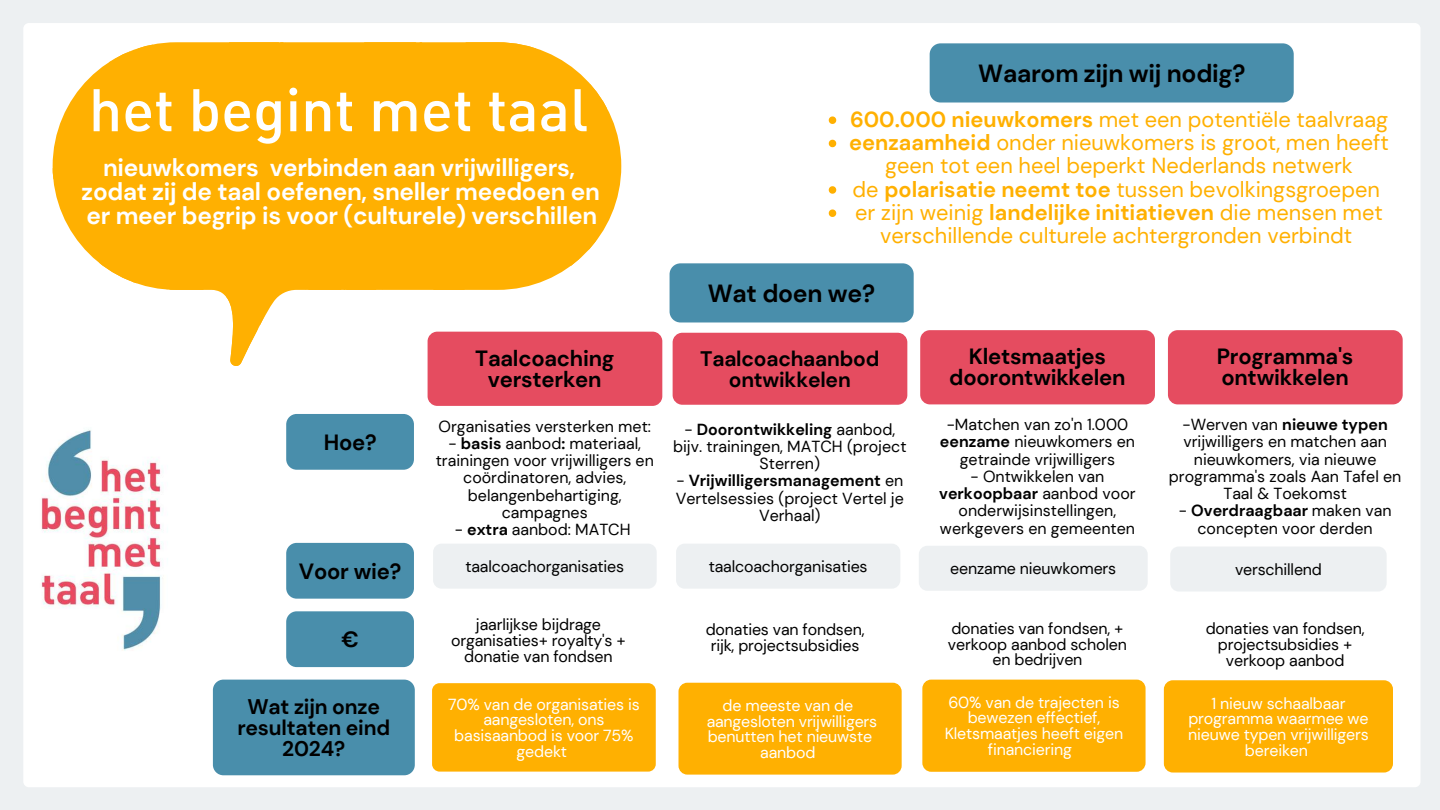
<style>
.page{position:relative;width:1440px;height:810px;background:#edf0f2}
.page>*{position:absolute;margin:0;border:0;box-sizing:border-box;transform-origin:0 0}
.t1{font:59.1px "DIN Medium Alternate";color:#fff}
.t2{font:700 24.8px "DM Sans";letter-spacing:-.01em;color:#000}
.t3{font:700 24.3px/24.3px "DM Sans";letter-spacing:-.01em;color:#fff;text-align:center}
.t4{font:700 22px/21px "DM Sans";letter-spacing:-.01em;color:#000;text-align:center}
.t5{font:21.8px/23.2px "DM Sans";color:#ffb001;text-align:center}
.t6{font:700 21.1px/20.9px "DM Sans";letter-spacing:-.01em;color:#000;text-align:center}
.t7{font:700 21px/21px "DM Sans";letter-spacing:-.01em;color:#000;text-align:center}
.t8{font:16px/17.2px "DM Sans";color:#000;text-align:center}
.t9{font:16px/15.8px "DM Sans";letter-spacing:-.01em;color:#fff;text-align:center}
.s1{font-weight:700}
</style>
<div class="page">
<div style="left:23px;top:23px;width:1398px;height:764px;background:#fff;border-radius:6px"></div>
<svg style="left:55px;top:110px;width:566px;height:259px"></svg>
<svg style="left:99px;top:191px;width:501px;height:175px;fill:#ffb001"></svg>
<svg style="left:256px;top:260px;width:6px;height:57px"></svg>
<svg style="left:53px;top:42px;width:555px;height:149px;background:#ffb512"></svg>
<svg style="left:396px;top:42px;width:28px;height:27px"></svg>
<img style="left:41px;top:429px;width:120px;height:222px">
<svg style="left:829px;top:116px;width:7px;height:8px"></svg>
<svg style="left:829px;top:140px;width:7px;height:7px"></svg>
<svg style="left:829px;top:186px;width:7px;height:8px"></svg>
<svg style="left:829px;top:209px;width:7px;height:8px"></svg>
<div style="left:1168px;top:330px;width:235px;height:74px;background:#e54c60;border-radius:10px"></div>
<div style="left:930px;top:43px;width:364px;height:60px;background:#498eab;border-radius:11px"></div>
<div style="left:670px;top:263px;width:244px;height:59px;background:#498eab;border-radius:11px"></div>
<div style="left:286px;top:414px;width:128px;height:56px;background:#498eab;border-radius:10px"></div>
<div style="left:920px;top:330px;width:235px;height:74px;background:#e54c60;border-radius:10px"></div>
<div style="left:673px;top:333px;width:234px;height:72px;background:#e54c60;border-radius:10px"></div>
<div style="left:428px;top:332px;width:234px;height:74px;background:#e54c60;border-radius:10px"></div>
<div style="left:286px;top:611px;width:128px;height:56px;background:#498eab;border-radius:10px"></div>
<div style="left:432px;top:683px;width:224px;height:89px;background:#ffb001;border-radius:8px"></div>
<div style="left:679px;top:683px;width:223px;height:92px;background:#ffb001;border-radius:9px"></div>
<div style="left:922px;top:680px;width:224px;height:92px;background:#ffb001;border-radius:9px"></div>
<div style="left:1164px;top:680px;width:229px;height:93px;background:#ffb001;border-radius:9px"></div>
<div style="left:213px;top:680px;width:202px;height:95px;background:#498eab;border-radius:10px"></div>
<div style="left:433px;top:544px;width:224px;height:45px;background:#edf0f2;border-radius:8px"></div>
<div style="left:676px;top:544px;width:224px;height:45px;background:#edf0f2;border-radius:8px"></div>
<div style="left:919px;top:546px;width:229px;height:45px;background:#edf0f2;border-radius:8px"></div>
<div style="left:1170px;top:547px;width:217px;height:45px;background:#edf0f2;border-radius:8px"></div>
<div style="left:286px;top:543px;width:128px;height:56px;background:#498eab;border-radius:10px"></div>
<h1 class="t1" style="left:89px;top:72px;width:501px">het begint met taal</h1>
<h3 class="t3" style="left:82px;top:155px;width:520px">nieuwkomers verbinden aan vrijwilligers, zodat zij de taal oefenen, sneller meedoen en er meer begrip is voor (culturele) verschillen</h3>
<h3 class="t4" style="left:324px;top:432px;width:54px">Hoe?</h3>
<h3 class="t4" style="left:475px;top:348px;width:141px">Taalcoaching versterken</h3>
<p class="t8" style="left:439px;top:418px;width:214px">Organisaties versterken met:</p>
<p class="t8" style="left:436px;top:435px;width:220px">- <span class="s1">basis</span> aanbod<span class="s1">:</span> materiaal, trainingen voor vrijwilligers en coördinatoren, advies, belangenbehartiging, campagnes</p>
<p class="t8" style="left:455px;top:521px;width:178px">- <span class="s1">extra</span> aanbod: MATCH</p>
<h2 class="t2" style="left:978px;top:57px;width:269px">Waarom zijn wij nodig?</h2>
<p class="t5" style="left:849px;top:108px;width:541px"><span class="s1">600.000 nieuwkomers</span> met een potentiële taalvraag <span class="s1">eenzaamheid</span> onder nieuwkomers is groot, men heeft geen tot een heel beperkt Nederlands netwerk<br>de <span class="s1">polarisatie neemt toe</span> tussen bevolkingsgroepen er zijn weinig <span class="s1">landelijke initiatieven</span> die mensen met verschillende culturele achtergronden verbindt</p>
<h2 class="t2" style="left:708px;top:277px;width:169px">Wat doen we?</h2>
<h3 class="t7" style="left:700px;top:348px;width:181px">Taalcoachaanbod ontwikkelen</h3>
<p class="t8" style="left:673px;top:421px;width:235px">- <span class="s1">Doorontwikkeling</span> aanbod, bijv. trainingen, MATCH (project<br>Sterren)</p>
<p class="t8" style="left:676px;top:472px;width:230px">- <span class="s1">Vrijwilligersmanagement</span> en<br>Vertelsessies (project Vertel je<br>Verhaal)</p>
<h3 class="t4" style="left:949px;top:346px;width:178px">Kletsmaatjes doorontwikkelen</h3>
<p class="t8" style="left:940px;top:416px;width:197px">-Matchen van zo'n 1.000 <span class="s1">eenzame</span> nieuwkomers en getrainde vrijwilligers</p>
<p class="t8" style="left:939px;top:468px;width:198px">- Ontwikkelen van <span class="s1">verkoopbaar</span> aanbod voor onderwijsinstellingen, werkgevers en gemeenten</p>
<h3 class="t4" style="left:1217px;top:346px;width:138px;text-align:left">Programma's ontwikkelen</h3>
<p class="t8" style="left:1169px;top:416px;width:234px">-Werven van <span class="s1">nieuwe typen </span>vrijwilligers en matchen aan nieuwkomers, via nieuwe programma's zoals Aan Tafel en<br>Taal &amp; Toekomst</p>
<p class="t8" style="left:1179px;top:502px;width:214px">- <span class="s1">Overdraagbaar</span> maken van concepten voor derden</p>
<h3 class="t4" style="left:299px;top:561px;width:104px">Voor wie?</h3>
<p class="t8" style="left:465px;top:558px;width:160px">taalcoachorganisaties</p>
<p class="t8" style="left:709px;top:558px;width:160px">taalcoachorganisaties</p>
<p class="t8" style="left:950px;top:560px;width:168px">eenzame nieuwkomers</p>
<p class="t8" style="left:1235px;top:561px;width:88px">verschillend</p>
<h3 class="t4" style="left:341px;top:629px;width:19px">€</h3>
<h3 class="t6" style="left:237px;top:696px;width:154px">Wat zijn onze resultaten eind<br>2024?</h3>
<p class="t8" style="left:451px;top:617px;width:176px;line-height:15.8px">jaarlijkse bijdrage organisaties+ royalty's + donatie van fondsen</p>
<p class="t8" style="left:706px;top:622px;width:160px;line-height:15.8px">donaties van fondsen, rijk, projectsubsidies</p>
<p class="t8" style="left:948px;top:620px;width:180px;line-height:15.8px">donaties van fondsen, + verkoop aanbod scholen en bedrijven</p>
<p class="t8" style="left:1206px;top:621px;width:160px;line-height:15.8px">donaties van fondsen, projectsubsidies + verkoop aanbod</p>
<p class="t9" style="left:448px;top:696px;width:193px">70% van de organisaties is aangesloten, ons basisaanbod is voor 75% gedekt</p>
<p class="t9" style="left:707px;top:697px;width:172px">de meeste van de aangesloten vrijwilligers benutten het nieuwste aanbod</p>
<p class="t9" style="left:945px;top:694px;width:180px">60% van de trajecten is bewezen effectief,<br>Kletsmaatjes heeft eigen financiering</p>
<p class="t9" style="left:1188px;top:695px;width:182px">1 nieuw schaalbaar programma waarmee we nieuwe typen vrijwilligers bereiken</p>
</div>
